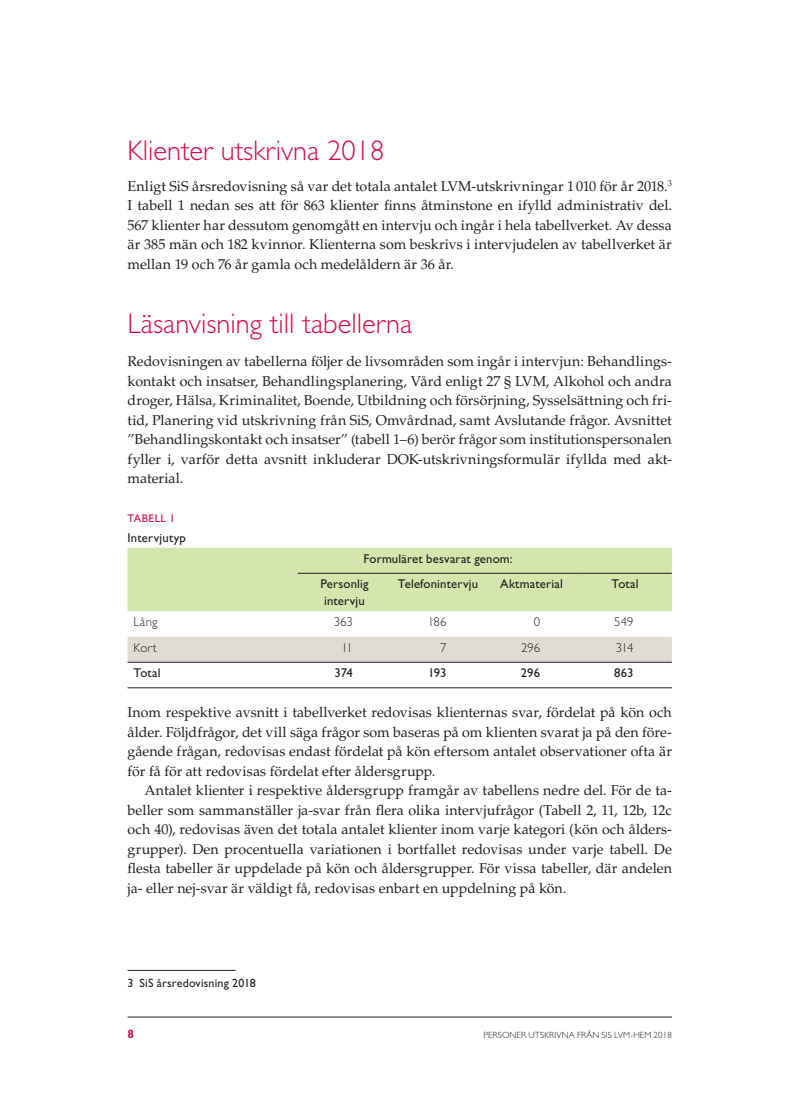
<style>
.page{position:relative;width:808px;height:1106px;background:#fff}
.page>*{position:absolute;margin:0;border:0;box-sizing:border-box;transform-origin:0 0}
.t1{font:300 28.5px "Gill Sans Std";color:#d20e46}
.t2{font:14.25px/19.5px "Palatino LT Std";color:#231f20;text-align:justify}
.t3{font:12.75px/25.5px "Gill Sans Std";letter-spacing:.015em;color:#231f20}
.t4{font:300 12.75px "Gill Sans Std";color:#231f20}
.t5{font:12px "Gill Sans Std";letter-spacing:.015em;color:#231f20}
.t6{font:700 12px "Gill Sans Std";color:#d20e46}
.t7{font:11.25px "Gill Sans Std";letter-spacing:.035em;color:#d20e46}
.t8{font:300 9px "Gill Sans Std";letter-spacing:.01em;color:#231f20}
</style>
<div class="page">
<hr style="left:128px;top:1016px;width:544px;height:1px;background:#231f20">
<div style="left:128px;top:548px;width:544px;height:63px;background:#d4e6ae"></div>
<svg style="left:128px;top:636px;width:544px;height:26px;background:#e0dbd2"></svg>
<hr style="left:128px;top:687px;width:170px;height:1px;background:#231f20">
<hr style="left:298px;top:687px;width:93px;height:1px;background:#231f20">
<hr style="left:391px;top:687px;width:94px;height:1px;background:#231f20">
<hr style="left:485px;top:687px;width:93px;height:1px;background:#231f20">
<hr style="left:578px;top:687px;width:94px;height:1px;background:#231f20">
<hr style="left:298px;top:573px;width:93px;height:1px;background:#231f20">
<hr style="left:391px;top:573px;width:94px;height:1px;background:#231f20">
<hr style="left:485px;top:573px;width:93px;height:1px;background:#231f20">
<hr style="left:578px;top:573px;width:94px;height:1px;background:#231f20">
<hr style="left:128px;top:662px;width:170px;height:1px;background:#231f20">
<hr style="left:298px;top:662px;width:93px;height:1px;background:#231f20">
<hr style="left:391px;top:662px;width:94px;height:1px;background:#231f20">
<hr style="left:485px;top:662px;width:93px;height:1px;background:#231f20">
<hr style="left:578px;top:662px;width:94px;height:1px;background:#231f20">
<hr style="left:128px;top:970px;width:108px;height:1px;background:#231f20">
<h1 class="t1" style="left:128px;top:135px;width:258px">Klienter utskrivna 2018</h1>
<p class="t2" style="left:128px;top:176px;width:546px">Enligt SiS årsredovisning så var det totala antalet LVM-utskrivningar 1010 för år 2018.<sup>3<br></sup>I tabell 1 nedan ses att för 863 klienter finns åtminstone en ifylld administrativ del.<br>567 klienter har dessutom genomgått en intervju och ingår i hela tabellverket. Av dessa är 385 män och 182 kvinnor. Klienterna som beskrivs i intervjudelen av tabellverket är mellan 19 och 76 år gamla och medelåldern är 36 år.</p>
<h1 class="t1" style="left:128px;top:307px;width:286px">Läsanvisning till tabellerna</h1>
<p class="t2" style="left:128px;top:352px;width:546px">Redovisningen av tabellerna följer de livsområden som ingår i intervjun: Behandlings&shy;kontakt och insatser, Behandlingsplanering, Vård enligt 27 § LVM, Alkohol och andra droger, Hälsa, Kriminalitet, Boende, Utbildning och försörjning, Sysselsättning och fri&shy;tid, Planering vid utskrivning från SiS, Omvårdnad, samt Avslutande frågor. Avsnittet ”Behandlingskontakt och insatser” (tabell 1–6) berör frågor som institutionspersonalen fyller i, varför detta avsnitt inkluderar DOK-utskrivningsformulär ifyllda med akt&shy;material.</p>
<p class="t7" style="left:128px;top:512px;width:49px">TABELL 1</p>
<p class="t3" style="left:128px;top:525px;width:60px">Intervjutyp</p>
<p class="t3" style="left:320px;top:546px;width:194px;text-indent:43px">Formuläret besvarat genom:<br>Personlig</p>
<p class="t3" style="left:324px;top:588px;width:42px">intervju</p>
<p class="t3" style="left:398px;top:571px;width:82px">Telefonintervju</p>
<p class="t3" style="left:500px;top:571px;width:64px">Aktmaterial</p>
<p class="t3" style="left:611px;top:571px;width:29px">Total</p>
<p class="t4" style="left:134px;top:615px;width:25px">Lång</p>
<p class="t4" style="left:334px;top:615px;width:21px">363</p>
<p class="t4" style="left:428px;top:615px;width:20px">186</p>
<p class="t4" style="left:534px;top:615px;width:8px">0</p>
<p class="t4" style="left:614px;top:615px;width:21px">549</p>
<p class="t4" style="left:134px;top:640px;width:24px">Kort</p>
<p class="t4" style="left:342px;top:640px;width:13px">11</p>
<p class="t4" style="left:440px;top:640px;width:8px">7</p>
<p class="t4" style="left:521px;top:640px;width:20px">296</p>
<p class="t4" style="left:616px;top:640px;width:19px">314</p>
<p class="t3" style="left:134px;top:660px;width:29px">Total</p>
<p class="t3" style="left:334px;top:660px;width:20px">374</p>
<p class="t3" style="left:428px;top:660px;width:20px">193</p>
<p class="t3" style="left:521px;top:660px;width:21px">296</p>
<p class="t3" style="left:614px;top:660px;width:21px">863</p>
<p class="t2" style="left:128px;top:703px;width:546px">Inom respektive avsnitt i tabellverket redovisas klienternas svar, fördelat på kön och ålder. Följdfrågor, det vill säga frågor som baseras på om klienten svarat ja på den före&shy;gående frågan, redovisas endast fördelat på kön eftersom antalet observationer ofta är för få för att redovisas fördelat efter åldersgrupp.</p>
<p class="t2" style="left:128px;top:781px;width:546px;text-indent:17px">Antalet klienter i respektive åldersgrupp framgår av tabellens nedre del. För de ta&shy;beller som sammanställer ja-svar från flera olika intervjufrågor (Tabell 2, 11, 12b, 12c och 40), redovisas även det totala antalet klienter inom varje kategori (kön och ålders&shy;grupper). Den procentuella variationen i bortfallet redovisas under varje tabell. De flesta tabeller är uppdelade på kön och åldersgrupper. För vissa tabeller, där andelen ja- eller nej-svar är väldigt få, redovisas enbart en uppdelning på kön.</p>
<p class="t5" style="left:128px;top:976px;width:130px">3 SiS årsredovisning 2018</p>
<p class="t6" style="left:128px;top:1026px;width:8px">8</p>
<p class="t8" style="left:483px;top:1029px;width:190px">PERSONER UTSKRIVNA FRÅN SIS LVM-HEM 2018</p>
</div>
